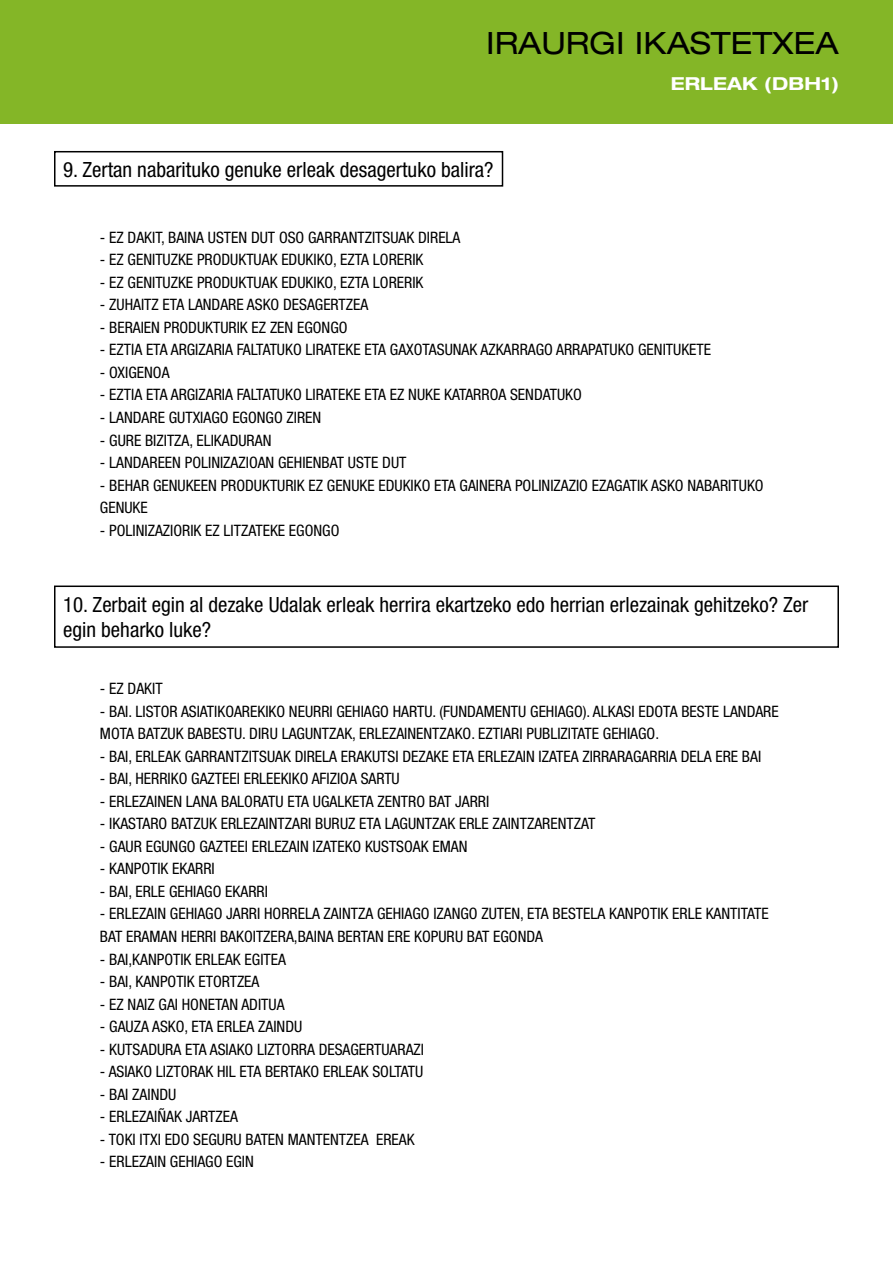
<style>
.page{position:relative;width:893px;height:1263px;background:#fff}
.page>*{position:absolute;margin:0;border:0;box-sizing:border-box;transform-origin:0 0}
.t1{font:expanded 30.75px "Helvetica Neue";color:#000}
.t2{font:condensed 21px/25.2px "Helvetica Neue";color:#000}
.t3{font:700 expanded 18px "Helvetica Neue";color:#fff}
.t4{font:condensed 15.75px/22.5px "Helvetica Neue";color:#000}
</style>
<div class="page">
<div style="left:0;top:0;width:893px;height:123px;background:#84b627"></div>
<div style="left:54px;top:151px;width:449px;height:36px;border:2px solid #000"></div>
<div style="left:54px;top:585px;width:785px;height:63px;border:2px solid #000"></div>
<h1 class="t1" style="left:486px;top:24px;width:354px">IRAURGI IKASTETXEA</h1>
<p class="t3" style="left:671px;top:72px;width:170px">ERLEAK (DBH1)</p>
<h2 class="t2" style="left:63px;top:157px;width:432px">9. Zertan nabarituko genuke erleak desagertuko balira?</h2>
<p class="t4" style="left:100px;top:226px;width:362px">- EZ DAKIT, BAINA USTEN DUT OSO GARRANTZITSUAK DIRELA</p>
<p class="t4" style="left:100px;top:248px;width:325px">- EZ GENITUZKE PRODUKTUAK EDUKIKO, EZTA LORERIK</p>
<p class="t4" style="left:100px;top:271px;width:325px">- EZ GENITUZKE PRODUKTUAK EDUKIKO, EZTA LORERIK</p>
<p class="t4" style="left:100px;top:293px;width:270px">- ZUHAITZ ETA LANDARE ASKO DESAGERTZEA</p>
<p class="t4" style="left:100px;top:316px;width:249px">- BERAIEN PRODUKTURIK EZ ZEN EGONGO</p>
<p class="t4" style="left:100px;top:338px;width:613px">- EZTIA ETA ARGIZARIA FALTATUKO LIRATEKE ETA GAXOTASUNAK AZKARRAGO ARRAPATUKO GENITUKETE</p>
<p class="t4" style="left:100px;top:361px;width:71px">- OXIGENOA</p>
<p class="t4" style="left:100px;top:384px;width:483px">- EZTIA ETA ARGIZARIA FALTATUKO LIRATEKE ETA EZ NUKE KATARROA SENDATUKO</p>
<p class="t4" style="left:100px;top:406px;width:223px">- LANDARE GUTXIAGO EGONGO ZIREN</p>
<p class="t4" style="left:100px;top:429px;width:173px">- GURE BIZITZA, ELIKADURAN</p>
<p class="t4" style="left:100px;top:451px;width:308px">- LANDAREEN POLINIZAZIOAN GEHIENBAT USTE DUT</p>
<p class="t4" style="left:100px;top:474px;width:665px">- BEHAR GENUKEEN PRODUKTURIK EZ GENUKE EDUKIKO ETA GAINERA POLINIZAZIO EZAGATIK ASKO NABARITUKO<br>GENUKE</p>
<p class="t4" style="left:100px;top:519px;width:241px">- POLINIZAZIORIK EZ LITZATEKE EGONGO</p>
<h2 class="t2" style="left:63px;top:591px;width:747px">10. Zerbait egin al dezake Udalak erleak herrira ekartzeko edo herrian erlezainak gehitzeko? Zer egin beharko luke?</h2>
<p class="t4" style="left:100px;top:677px;width:64px">- EZ DAKIT</p>
<p class="t4" style="left:100px;top:700px;width:680px">- BAI. LISTOR ASIATIKOAREKIKO NEURRI GEHIAGO HARTU. (FUNDAMENTU GEHIAGO). ALKASI EDOTA BESTE LANDARE<br>MOTA BATZUK BABESTU. DIRU LAGUNTZAK, ERLEZAINENTZAKO. EZTIARI PUBLIZITATE GEHIAGO.</p>
<p class="t4" style="left:100px;top:745px;width:663px">- BAI, ERLEAK GARRANTZITSUAK DIRELA ERAKUTSI DEZAKE ETA ERLEZAIN IZATEA ZIRRARAGARRIA DELA ERE BAI</p>
<p class="t4" style="left:100px;top:767px;width:301px">- BAI, HERRIKO GAZTEEI ERLEEKIKO AFIZIOA SARTU</p>
<p class="t4" style="left:100px;top:790px;width:391px">- ERLEZAINEN LANA BALORATU ETA UGALKETA ZENTRO BAT JARRI</p>
<p class="t4" style="left:100px;top:812px;width:497px">- IKASTARO BATZUK ERLEZAINTZARI BURUZ ETA LAGUNTZAK ERLE ZAINTZARENTZAT</p>
<p class="t4" style="left:100px;top:835px;width:369px">- GAUR EGUNGO GAZTEEI ERLEZAIN IZATEKO KUSTSOAK EMAN</p>
<p class="t4" style="left:100px;top:857px;width:116px">- KANPOTIK EKARRI</p>
<p class="t4" style="left:100px;top:880px;width:169px">- BAI, ERLE GEHIAGO EKARRI</p>
<p class="t4" style="left:100px;top:902px;width:670px">- ERLEZAIN GEHIAGO JARRI HORRELA ZAINTZA GEHIAGO IZANGO ZUTEN, ETA BESTELA KANPOTIK ERLE KANTITATE<br>BAT ERAMAN HERRI BAKOITZERA,BAINA BERTAN ERE KOPURU BAT EGONDA</p>
<p class="t4" style="left:100px;top:947px;width:188px">- BAI,KANPOTIK ERLEAK EGITEA</p>
<p class="t4" style="left:100px;top:970px;width:161px">- BAI, KANPOTIK ETORTZEA</p>
<p class="t4" style="left:100px;top:992px;width:186px">- EZ NAIZ GAI HONETAN ADITUA</p>
<p class="t4" style="left:100px;top:1015px;width:204px">- GAUZA ASKO, ETA ERLEA ZAINDU</p>
<p class="t4" style="left:100px;top:1037px;width:326px">- KUTSADURA ETA ASIAKO LIZTORRA DESAGERTUARAZI</p>
<p class="t4" style="left:100px;top:1060px;width:325px">- ASIAKO LIZTORAK HIL ETA BERTAKO ERLEAK SOLTATU</p>
<p class="t4" style="left:100px;top:1083px;width:78px">- BAI ZAINDU</p>
<p class="t4" style="left:100px;top:1105px;width:139px">- ERLEZAIÑAK JARTZEA</p>
<p class="t4" style="left:100px;top:1128px;width:316px">- TOKI ITXI EDO SEGURU BATEN MANTENTZEA EREAK</p>
<p class="t4" style="left:100px;top:1150px;width:156px">- ERLEZAIN GEHIAGO EGIN</p>
</div>
